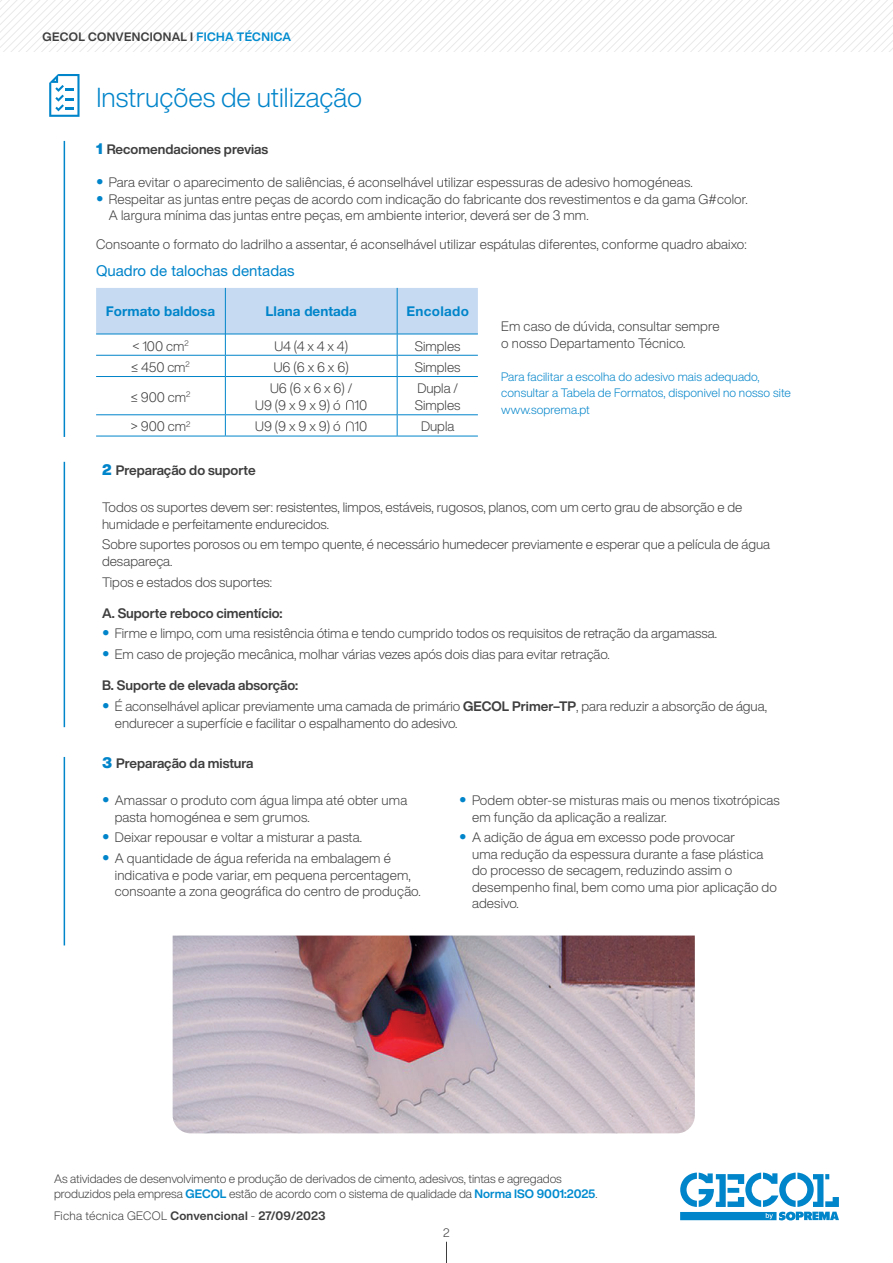
<style>
.page{position:relative;width:893px;height:1263px;background:#fff}
.page>*{position:absolute;margin:0;border:0;box-sizing:border-box;transform-origin:0 0}
.t1{font:300 27px "Helvetica Now Display";color:#0084ca}
.t2{font:15px "Helvetica Neue LT Std";color:#0084ca}
.t3{font:300 13.5px/16.5px "Helvetica Now Display";color:#3e3e3f}
.t4{font:700 13.5px "Helvetica Now Display";color:#3e3e3f}
.t5{font:700 13.5px "Helvetica Neue LT Std";color:#0084ca}
.t6{font:700 13.5px "Helvetica Neue LT Std";letter-spacing:.02em;color:#0084ca}
.t7{font:300 12px/15px "Helvetica Now Display";color:#3e3e3f}
.t8{font:300 12px/16.5px "Helvetica Now Display";letter-spacing:.01em;color:#0084ca}
.t9{font:700 12px "Helvetica Now Display";letter-spacing:.025em;color:#3e3e3f}
.s1{color:#008bcf}
.s2{font-weight:900;font-size:15px;color:#0084ca}
.s3{font-family:"Helvetica Neue LT Std";font-weight:900;font-size:15px;color:#0084ca}
.s4{font-weight:700}
.s5{font-weight:700;color:#008bcf}
.s6{font-weight:300}
</style>
<div class="page">
<svg style="left:446px;top:1242px;width:1px;height:21px"></svg>
<svg style="left:680px;top:1172px;width:159px;height:48px"></svg>
<svg style="left:0;top:0;width:893px;height:51px"></svg>
<hr style="left:96px;top:436px;width:129px;height:1px;background:#0084ca">
<hr style="left:225px;top:436px;width:172px;height:1px;background:#0084ca">
<hr style="left:397px;top:436px;width:81px;height:1px;background:#0084ca">
<svg style="left:96px;top:288px;width:382px;height:148px"></svg>
<hr style="left:64px;top:141px;width:1px;height:296px;background:#0084ca">
<hr style="left:64px;top:462px;width:1px;height:265px;background:#0084ca">
<svg style="left:49px;top:74px;width:31px;height:43px"></svg>
<hr style="left:64px;top:757px;width:1px;height:188px;background:#0084ca">
<img style="left:173px;top:935px;width:522px;height:198px">
<p class="t9" style="left:43px;top:28px;width:250px">GECOL CONVENCIONAL I <span class="s1">FICHA TÉCNICA</span></p>
<h1 class="t1" style="left:97px;top:79px;width:267px">Instruções de utilização</h1>
<p class="t4" style="left:96px;top:140px;width:174px"><span class="s2">1</span> Recomendaciones previas</p>
<p class="t3" style="left:96px;top:174px;width:598px"><span class="s3">•</span> Para evitar o aparecimento de saliências, é aconselhável utilizar espessuras de adesivo homogéneas.</p>
<p class="t3" style="left:109px;top:190px;width:640px;text-indent:-13px"><span class="s3">•</span> Respeitar as juntas entre peças de acordo com indicação do fabricante dos revestimentos e da gama G#color.<br>A largura mínima das juntas entre peças, em ambiente interior, deverá ser de 3 mm.</p>
<p class="t3" style="left:96px;top:236px;width:652px">Consoante o formato do ladrilho a assentar, é aconselhável utilizar espátulas diferentes, conforme quadro abaixo:</p>
<p class="t2" style="left:96px;top:261px;width:200px">Quadro de talochas dentadas</p>
<p class="t5" style="left:106px;top:302px;width:111px">Formato baldosa</p>
<p class="t5" style="left:266px;top:302px;width:93px">Llana dentada</p>
<p class="t6" style="left:407px;top:302px;width:64px">Encolado</p>
<p class="t3" style="left:132px;top:337px;width:58px">&lt; 100 cm<sup>2</sup></p>
<p class="t3" style="left:274px;top:337px;width:75px">U4 (4 x 4 x 4)</p>
<p class="t3" style="left:415px;top:337px;width:47px">Simples</p>
<p class="t3" style="left:131px;top:359px;width:60px">≤ 450 cm<sup>2</sup></p>
<p class="t3" style="left:274px;top:359px;width:76px">U6 (6 x 6 x 6)</p>
<p class="t3" style="left:415px;top:359px;width:47px">Simples</p>
<p class="t3" style="left:131px;top:388px;width:61px">≤ 900 cm<sup>2</sup></p>
<p class="t3" style="left:255px;top:380px;width:114px;text-align:center">U6 (6 x 6 x 6) /<br>U9 (9 x 9 x 9) ó 10</p>
<p class="t3" style="left:415px;top:380px;width:47px">Dupla /<br>Simples</p>
<p class="t3" style="left:131px;top:418px;width:61px">&gt; 900 cm<sup>2</sup></p>
<p class="t3" style="left:255px;top:418px;width:114px">U9 (9 x 9 x 9) ó 10</p>
<p class="t3" style="left:421px;top:418px;width:35px">Dupla</p>
<p class="t3" style="left:501px;top:318px;width:220px">Em caso de dúvida, consultar sempre o nosso Departamento Técnico.</p>
<p class="t8" style="left:501px;top:368px;width:291px">Para facilitar a escolha do adesivo mais adequado, consultar a Tabela de Formatos, disponivel no nosso site www.soprema.pt</p>
<p class="t4" style="left:102px;top:461px;width:155px"><span class="s2">2</span> Preparação do suporte</p>
<p class="t3" style="left:102px;top:499px;width:642px">Todos os suportes devem ser: resistentes, limpos, estáveis, rugosos, planos, com um certo grau de absorção e de humidade e perfeitamente endurecidos.</p>
<p class="t3" style="left:102px;top:536px;width:669px">Sobre suportes porosos ou em tempo quente, é necessário humedecer previamente e esperar que a película de água desapareça.</p>
<p class="t3" style="left:102px;top:573px;width:172px">Tipos e estados dos suportes:</p>
<p class="t4" style="left:102px;top:604px;width:182px">A. Suporte reboco cimentício:</p>
<p class="t3" style="left:102px;top:625px;width:617px"><span class="s3">•</span> Firme e limpo, com uma resistência ótima e tendo cumprido todos os requisitos de retração da argamassa.</p>
<p class="t3" style="left:102px;top:646px;width:509px"><span class="s3">•</span> Em caso de projeção mecânica, molhar várias vezes após dois dias para evitar retração.</p>
<p class="t4" style="left:102px;top:676px;width:198px">B. Suporte de elevada absorção:</p>
<p class="t3" style="left:115px;top:698px;width:654px;text-indent:-13px"><span class="s3">•</span> É aconselhável aplicar previamente uma camada de primário <span class="s4">GECOL Primer–TP</span>, para reduzir a absorção de água, endurecer a superfície e facilitar o espalhamento do adesivo.</p>
<p class="t4" style="left:102px;top:754px;width:153px"><span class="s2">3</span> Preparação da mistura</p>
<p class="t3" style="left:115px;top:792px;width:294px;text-indent:-13px"><span class="s3">•</span> Amassar o produto com água limpa até obter uma pasta homogénea e sem grumos.</p>
<p class="t3" style="left:102px;top:829px;width:262px"><span class="s3">•</span> Deixar repousar e voltar a misturar a pasta.</p>
<p class="t3" style="left:115px;top:850px;width:307px;text-indent:-13px"><span class="s3">•</span> A quantidade de água referida na embalagem é indicativa e pode variar, em pequena percentagem, consoante a zona geográfica do centro de produção.</p>
<p class="t3" style="left:472px;top:792px;width:309px;text-indent:-13px"><span class="s3">•</span> Podem obter-se misturas mais ou menos tixotrópicas em função da aplicação a realizar.</p>
<p class="t3" style="left:472px;top:829px;width:306px;text-indent:-13px"><span class="s3">•</span> A adição de água em excesso pode provocar<br>uma redução da espessura durante a fase plástica do processo de secagem, reduzindo assim o desempenho final, bem como uma pior aplicação do adesivo.</p>
<p class="t7" style="left:54px;top:1171px;width:545px">As atividades de desenvolvimento e produção de derivados de cimento, adesivos, tintas e agregados produzidos pela empresa <span class="s5">GECOL</span> estão de acordo com o sistema de qualidade da <span class="s5">Norma ISO 9001:2025</span>.</p>
<p class="t9" style="left:54px;top:1208px;width:273px"><span class="s6">Ficha técnica GECOL</span> Convencional <span class="s6">-</span> 27/09/2023</p>
<p class="t7" style="left:443px;top:1225px;width:8px">2</p>
</div>
